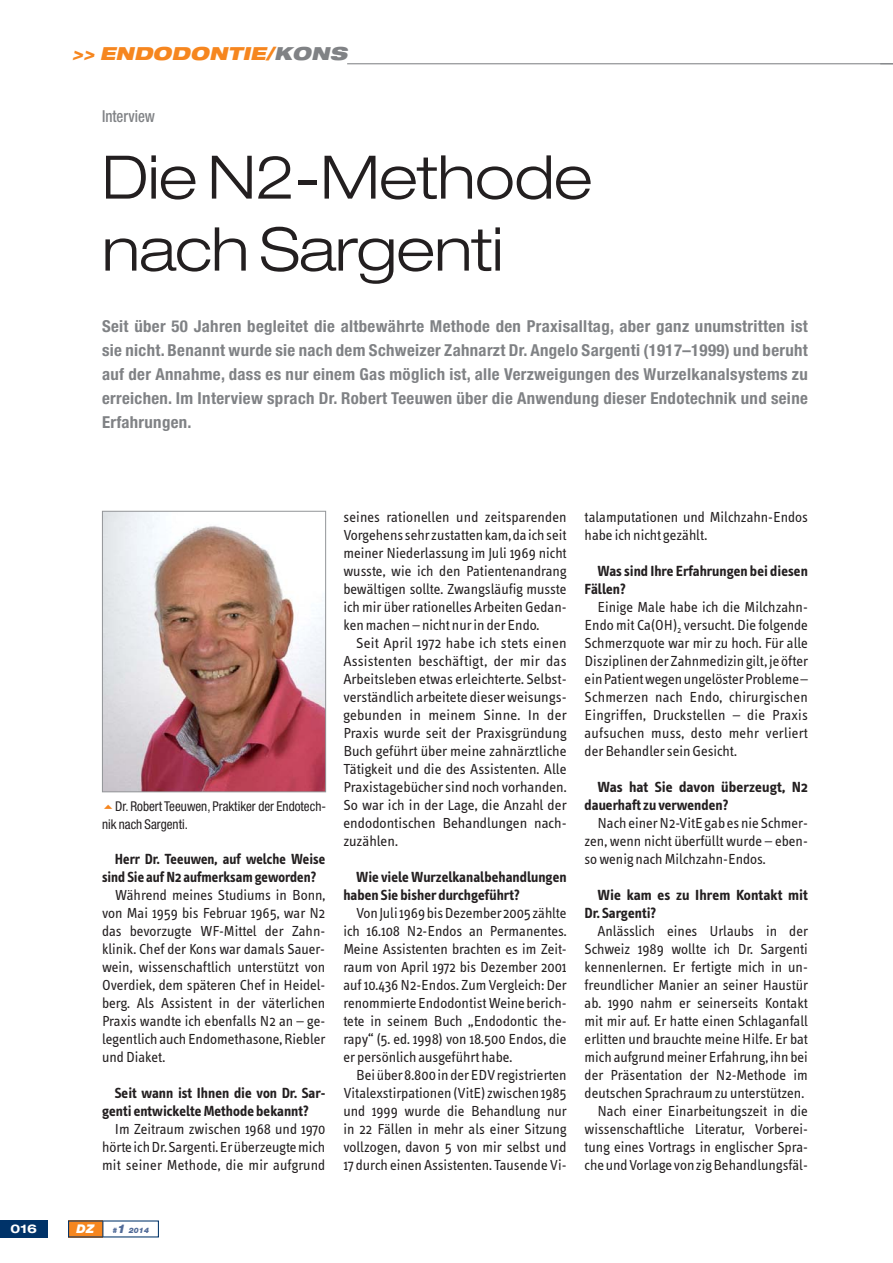
<style>
.page{position:relative;width:893px;height:1263px;background:#fff}
.page>*{position:absolute;margin:0;border:0;box-sizing:border-box;transform-origin:0 0}
.t1{font:300 expanded 60px/72px "Helvetica Neue";letter-spacing:-.01em;color:#231f20}
.t2{font:italic 900 expanded 18px "Helvetica Neue";color:#f6861f}
.t3{font:700 condensed 16.5px/24px "Helvetica Neue";letter-spacing:.02em;color:#808285;text-align:justify}
.t4{font:500 condensed 16.5px "Helvetica Neue";color:#808285;scale:.9 1}
.t5{font:15px/18px "Info Text";color:#231f20;text-align:justify}
.t6{font:700 15px/18px "Info Text";color:#231f20}
.t7{font:condensed 13.5px/18px "Helvetica Neue";color:#231f20}
.t8{font:700 expanded 12px "Helvetica Neue";color:#fff}
.t9{font:italic 900 12px "Helvetica Neue";color:#fff}
.t10{font:italic 900 7.5px "Helvetica Neue";color:#516b98}
.s1{color:#808285}
.s2{font-size:12px}
</style>
<div class="page">
<div style="left:68px;top:1220px;width:35px;height:17px;background:#f6861f"></div>
<div style="left:0;top:1220px;width:48px;height:17px;background:#003369"></div>
<svg style="left:102px;top:1221px;width:1px;height:16px"></svg>
<hr style="left:347px;top:63px;width:546px;height:1px;background:#808285">
<img style="left:104px;top:513px;width:220px;height:277px">
<div style="left:102px;top:511px;width:224px;height:281px;border:1px solid #939598"></div>
<p class="t2" style="left:72px;top:45px;width:280px">&gt;&gt; ENDODONTIE/<span class="s1">KONS</span></p>
<p class="t4" style="left:102px;top:111px;width:60px">Interview</p>
<h1 class="t1" style="left:102px;top:148px;width:492px">Die N2-Methode nach Sargenti</h1>
<p class="t3" style="left:102px;top:316px;width:707px">Seit über 50 Jahren begleitet die altbewährte Methode den Praxisalltag, aber ganz unumstritten ist sie nicht. Benannt wurde sie nach dem Schweizer Zahnarzt Dr. Angelo Sargenti (1917–1999) und beruht auf der Annahme, dass es nur einem Gas möglich ist, alle Verzweigungen des Wurzelkanalsystems zu erreichen. Im Interview sprach Dr. Robert Teeuwen über die Anwendung dieser Endotechnik und seine Erfahrungen.</p>
<p class="t7" style="left:102px;top:798px;width:225px;text-indent:13px">Dr. Robert Teeuwen, Praktiker der Endotech&shy;nik nach Sargenti.</p>
<p class="t6" style="left:102px;top:851px;width:225px;text-indent:13px">Herr Dr. Teeuwen, auf welche Weise sind Sie auf N2 aufmerksam geworden?</p>
<p class="t5" style="left:102px;top:887px;width:225px;text-indent:13px">Während meines Studiums in Bonn, von Mai 1959 bis Februar 1965, war N2 das bevorzugte WF-Mittel der Zahn&shy;klinik. Chef der Kons war damals Sauer&shy;wein, wissenschaftlich unterstützt von Overdiek, dem späteren Chef in Heidel&shy;berg. Als Assistent in der väterlichen Praxis wandte ich ebenfalls N2 an – ge&shy;legentlich auch Endomethasone, Riebler und Diaket.</p>
<p class="t6" style="left:102px;top:1085px;width:225px;text-indent:13px">Seit wann ist Ihnen die von Dr. Sar&shy;genti entwickelte Methode bekannt?</p>
<p class="t5" style="left:102px;top:1121px;width:225px;text-indent:13px">Im Zeitraum zwischen 1968 und 1970 hörte ich Dr. Sargenti. Er überzeugte mich mit seiner Methode, die mir aufgrund</p>
<p class="t5" style="left:343px;top:509px;width:225px">seines rationellen und zeitsparenden Vorgehens sehr zustatten kam, da ich seit meiner Niederlassung im Juli 1969 nicht wusste, wie ich den Patientenandrang bewältigen sollte. Zwangsläufig musste ich mir über rationelles Arbeiten Gedan&shy;ken machen – nicht nur in der Endo.</p>
<p class="t5" style="left:343px;top:635px;width:225px;text-indent:13px">Seit April 1972 habe ich stets einen Assistenten beschäftigt, der mir das Arbeitsleben etwas erleichterte. Selbst&shy;verständlich arbeitete dieser weisungs&shy;gebunden in meinem Sinne. In der Praxis wurde seit der Praxisgründung Buch geführt über meine zahnärztliche Tätigkeit und die des Assistenten. Alle Praxistagebücher sind noch vorhanden.<br>So war ich in der Lage, die Anzahl der endodontischen Behandlungen nach&shy;zuzählen.</p>
<p class="t6" style="left:343px;top:869px;width:225px;text-indent:13px">Wie viele Wurzelkanalbehandlungen haben Sie bisher durchgeführt?</p>
<p class="t5" style="left:343px;top:905px;width:225px;text-indent:13px">Von Juli 1969 bis Dezember 2005 zählte ich 16.108 N2-Endos an Permanentes.<br>Meine Assistenten brachten es im Zeit&shy;raum von April 1972 bis Dezember 2001 auf 10.436 N2-Endos. Zum Vergleich: Der renommierte Endodontist Weine berich&shy;tete in seinem Buch „Endodontic the&shy;rapy“ (5. ed. 1998) von 18.500 Endos, die er persönlich ausgeführt habe.</p>
<p class="t5" style="left:343px;top:1067px;width:225px;text-indent:13px">Bei über 8.800 in der EDV registrierten Vitalexstirpationen (VitE) zwischen 1985 und 1999 wurde die Behandlung nur in 22 Fällen in mehr als einer Sitzung vollzogen, davon 5 von mir selbst und 17 durch einen Assistenten. Tausende Vi-</p>
<p class="t5" style="left:585px;top:509px;width:225px">talamputationen und Milchzahn-Endos habe ich nicht gezählt.</p>
<p class="t6" style="left:585px;top:563px;width:225px;text-indent:13px">Was sind Ihre Erfahrungen bei diesen<br>Fällen?</p>
<p class="t5" style="left:585px;top:599px;width:225px;text-indent:13px">Einige Male habe ich die Milchzahn-Endo mit Ca(OH)<sub>2</sub> versucht. Die folgende Schmerzquote war mir zu hoch. Für alle Disziplinen der Zahnmedizin gilt, je öfter ein Patient wegen ungelöster Probleme – Schmerzen nach Endo, chirurgischen Eingriffen, Druckstellen – die Praxis aufsuchen muss, desto mehr verliert der Behandler sein Gesicht.</p>
<p class="t6" style="left:585px;top:779px;width:225px;text-indent:13px">Was hat Sie davon überzeugt, N2 dauerhaft zu verwenden?</p>
<p class="t5" style="left:585px;top:815px;width:225px;text-indent:13px">Nach einer N2-VitE gab es nie Schmer&shy;zen, wenn nicht überfüllt wurde – eben&shy;so wenig nach Milchzahn-Endos.</p>
<p class="t6" style="left:585px;top:887px;width:225px;text-indent:13px">Wie kam es zu Ihrem Kontakt mit<br>Dr. Sargenti?</p>
<p class="t5" style="left:585px;top:923px;width:225px;text-align:right">Anlässlich eines Urlaubs in der Schweiz 1989 wollte ich Dr. Sargenti kennenlernen. Er fertigte mich in un&shy;freundlicher Manier an seiner Haustür ab. 1990 nahm er seinerseits Kontakt mit mir auf. Er hatte einen Schlaganfall erlitten und brauchte meine Hilfe. Er bat mich aufgrund meiner Erfahrung, ihn bei der Präsentation der N2-Methode im deutschen Sprachraum zu unterstützen.<br>Nach einer Einarbeitungszeit in die wissenschaftliche Literatur, Vorberei&shy;tung eines Vortrags in englischer Spra&shy;che und Vorlage von zig Behandlungsfäl-</p>
<p class="t8" style="left:11px;top:1224px;width:28px">016</p>
<p class="t9" style="left:77px;top:1224px;width:19px">DZ</p>
<p class="t10" style="left:112px;top:1227px;width:38px">#<span class="s2">1</span> 2014</p>
</div>
